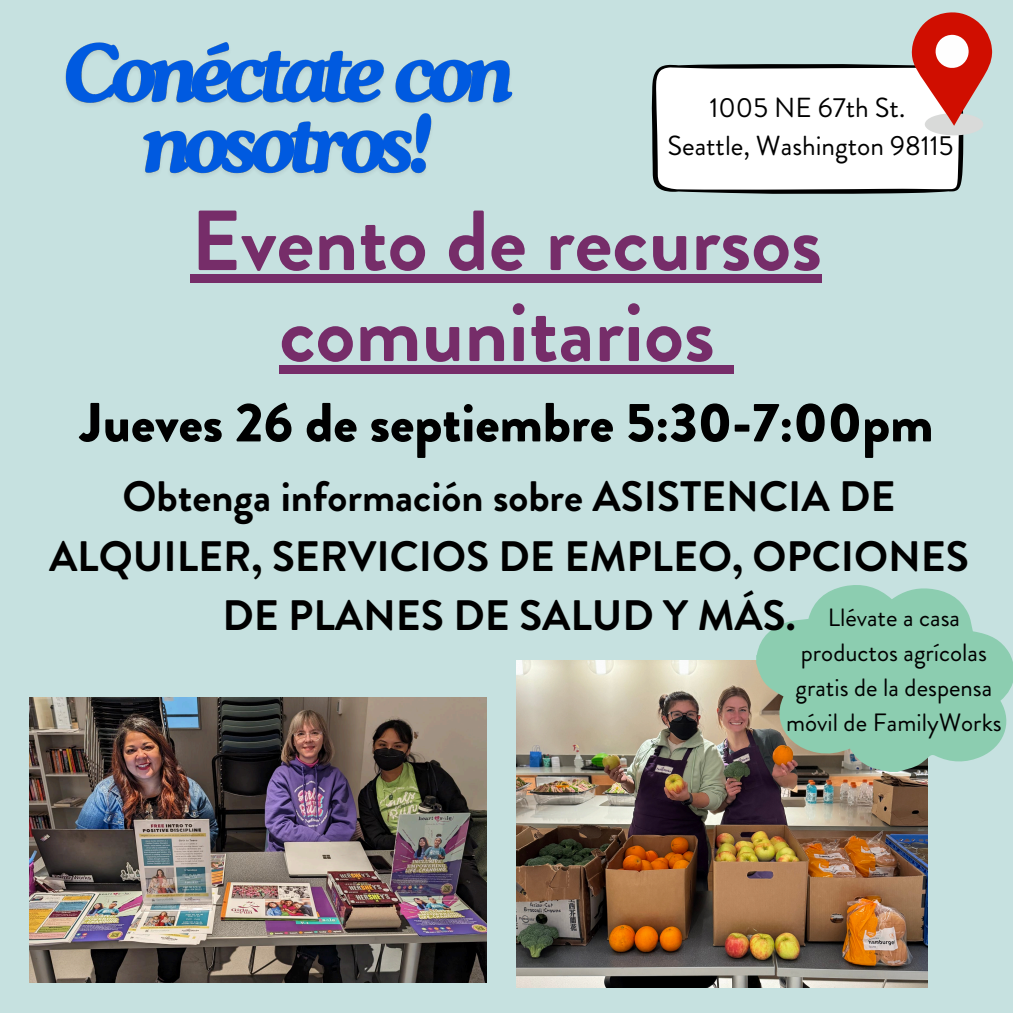
<style>
.page{position:relative;width:1013px;height:1013px;background:#fff}
.page>*{position:absolute;margin:0;border:0;box-sizing:border-box;transform-origin:0 0}
.t1{font:700 85px/91px "Brandon Grotesque";color:#762d69;text-align:center}
.t2{font:900 55px "Brandon Grotesque";color:#000}
.t3{font:700 42.5px/59px "Brandon Grotesque";color:#000;text-align:center}
.t4{font:27.5px "Brandon Grotesque";color:#000}
.t5{font:25px/34.8px "Brandon Grotesque";color:#000;text-align:center}
</style>
<div class="page">
<div style="left:0;top:0;width:1012px;height:1012px;background:#c6e1e0"></div>
<img style="left:517px;top:661px;width:410px;height:326px">
<img style="left:29px;top:697px;width:457px;height:285px">
<svg style="left:651px;top:12px;width:341px;height:182px"></svg>
<svg style="left:756px;top:585px;width:256px;height:187px;fill:#8ccdb0"></svg>
<img style="left:65px;top:42px;width:448px;height:133px">
<div style="left:191px;top:275px;width:631px;height:8px;background:#762d69"></div>
<div style="left:279px;top:366px;width:436px;height:8px;background:#762d69"></div>
<div style="left:715px;top:366px;width:18px;height:8px;background:#762d69"></div>
<h2 class="t4" style="left:709px;top:88px;width:197px">1005 NE 67th St.</h2>
<h3 class="t4" style="left:667px;top:127px;width:287px">Seattle, Washington 98115</h3>
<p class="t1" style="left:191px;top:196px;width:632px">Evento de recursos comunitarios</p>
<p class="t2" style="left:80px;top:383px;width:855px">Jueves 26 de septiembre 5:30-7:00pm</p>
<h1 class="t3" style="left:49px;top:467px;width:921px">Obtenga información sobre ASISTENCIA DE<br>ALQUILER, SERVICIOS DE EMPLEO, OPCIONES<br>DE PLANES DE SALUD Y MÁS.</h1>
<p class="t5" style="left:786px;top:600px;width:217px">Llévate a casa productos agrícolas gratis de la despensa móvil de FamilyWorks</p>
</div>
